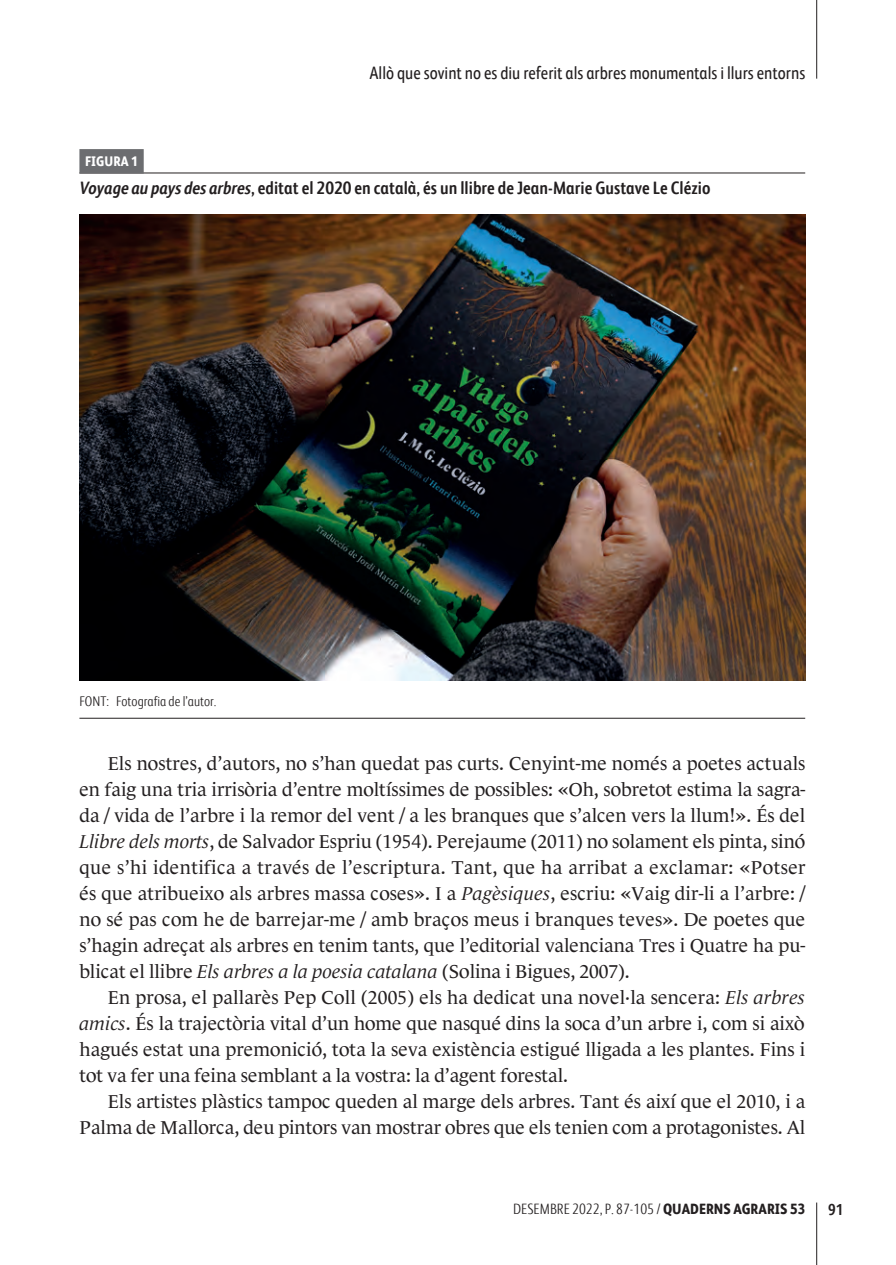
<style>
.page{position:relative;width:896px;height:1265px;background:#fff}
.page>*{position:absolute;margin:0;border:0;box-sizing:border-box;transform-origin:0 0}
.Z-1-0{font:19px/26px "Le Monde Journal Std";color:#231f20;text-align:justify}
.Z{font:19px/26px "Le Monde Journal Std";color:#231f20;text-align:justify}
.figura-titol{font:700 18px "FS Albert Narrow";color:#231f20}
.t1{font:18px "FS Albert Narrow";color:#231f20}
.t2{font:700 16px "FS Albert Narrow";color:#231f20}
.t3{font:300 15px "FS Albert Narrow";color:#231f20}
.figura-font{font:300 14px "FS Albert Narrow";color:#231f20}
.figura-numero{font:800 14px "FS Albert Narrow";color:#fff}
.s1{font-style:italic}
.s2{font-weight:800}
</style>
<div class="page">
<hr style="left:816px;top:1202px;width:1px;height:62px;background:#231f20">
<hr style="left:816px;top:0;width:1px;height:79px;background:#231f20">
<hr style="left:79px;top:172px;width:726px;height:1px;background:#231f20">
<div style="left:79px;top:149px;width:65px;height:24px;background:#6c6d70"></div>
<hr style="left:79px;top:717px;width:726px;height:1px;background:#231f20">
<img style="left:79px;top:215px;width:726px;height:465px">
<p class="t1" style="left:369px;top:60px;width:437px">Allò que sovint no es diu referit als arbres monumentals i llurs entorns</p>
<p class="figura-numero" style="left:85px;top:151px;width:54px">FIGURA 1</p>
<p class="figura-titol" style="left:79px;top:174px;width:632px"><span class="s1">Voyage au pays des arbres</span>, editat el 2020 en català, és un llibre de Jean-Marie Gustave Le Clézio</p>
<p class="figura-font" style="left:79px;top:692px;width:139px">FONT: Fotografia de l’autor.</p>
<p class="Z-1-0" style="left:79px;top:750px;width:728px;text-indent:28px">Els nostres, d’autors, no s’han quedat pas curts. Cenyint-me només a poetes actuals en faig una tria irrisòria d’entre moltíssimes de possibles: «Oh, sobretot estima la sagra&shy;da / vida de l’arbre i la remor del vent / a les branques que s’alcen vers la llum!». És del <span class="s1">Llibre dels morts</span>, de Salvador Espriu (1954). Perejaume (2011) no solament els pinta, sinó que s’hi identifica a través de l’escriptura. Tant, que ha arribat a exclamar: «Potser és que atribueixo als arbres massa coses». I a <span class="s1">Pagèsiques</span>, escriu: «Vaig dir-li a l’arbre: / no sé pas com he de barrejar-me / amb braços meus i branques teves». De poetes que s’hagin adreçat als arbres en tenim tants, que l’editorial valenciana Tres i Quatre ha pu&shy;blicat el llibre <span class="s1">Els arbres a la poesia catalana</span> (Solina i Bigues, 2007).</p>
<p class="Z" style="left:79px;top:984px;width:727px;text-indent:28px">En prosa, el pallarès Pep Coll (2005) els ha dedicat una novel·la sencera: <span class="s1">Els arbres amics</span>. És la trajectòria vital d’un home que nasqué dins la soca d’un arbre i, com si això hagués estat una premonició, tota la seva existència estigué lligada a les plantes. Fins i tot va fer una feina semblant a la vostra: la d’agent forestal.</p>
<p class="Z" style="left:79px;top:1088px;width:727px;text-align:right">Els artistes plàstics tampoc queden al marge dels arbres. Tant és així que el 2010, i a<br>Palma de Mallorca, deu pintors van mostrar obres que els tenien com a protagonistes. Al</p>
<p class="t3" style="left:513px;top:1198px;width:293px">DESEMBRE 2022, P. 87-105 / <span class="s2">QUADERNS AGRARIS 53</span></p>
<p class="t2" style="left:828px;top:1197px;width:17px">91</p>
</div>
